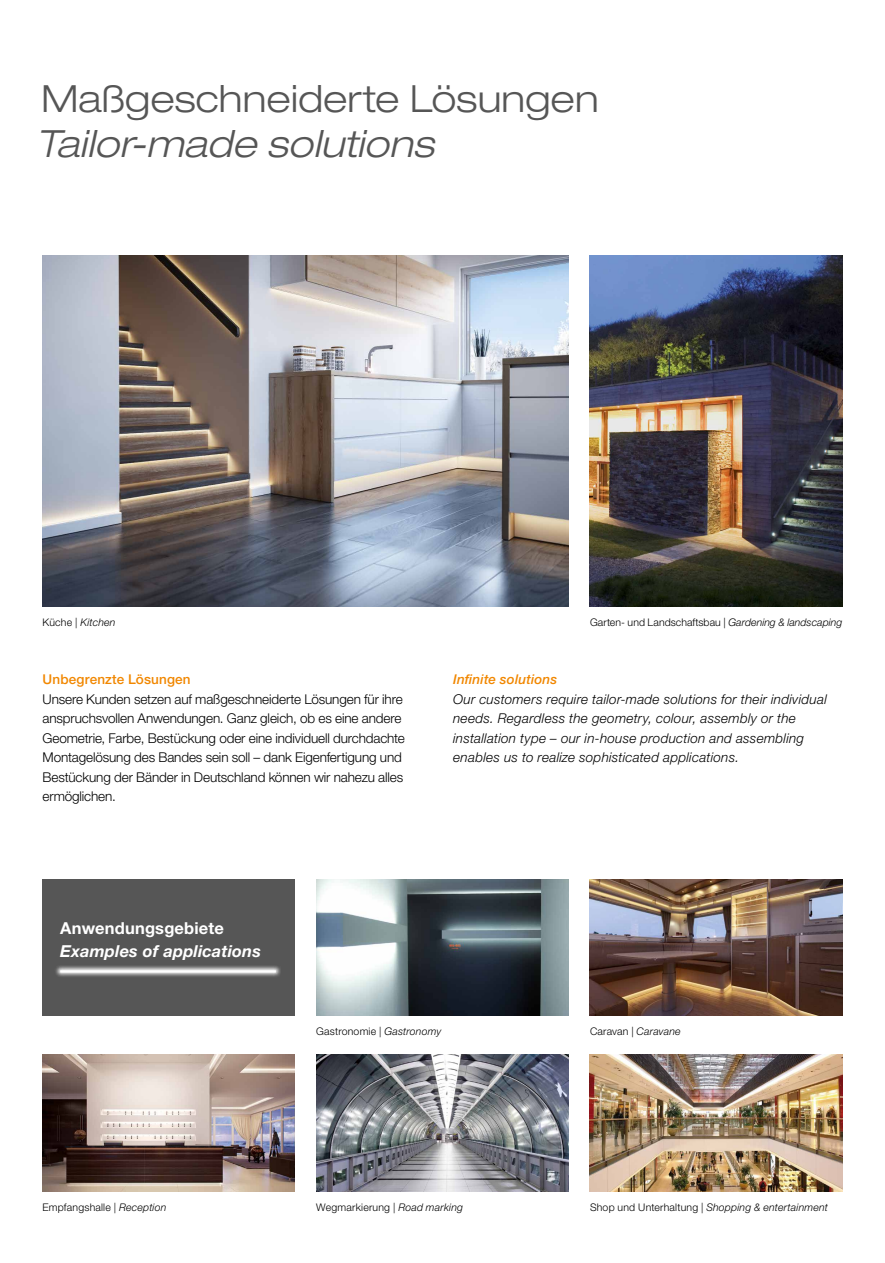
<style>
.page{position:relative;width:885px;height:1263px;background:#fff}
.page>*{position:absolute;margin:0;border:0;box-sizing:border-box;transform-origin:0 0}
.t1{font:300 expanded 37.5px "Helvetica Neue LT Std";letter-spacing:.005em;color:#565656}
.t2{font:italic 300 expanded 37.5px "Helvetica Neue LT Std";letter-spacing:.01em;color:#565656}
.t3{font:italic 700 16.5px "Helvetica Neue LT Std";letter-spacing:.01em;color:#fff}
.t4{font:700 16.5px "Helvetica Neue LT Std";letter-spacing:.01em;color:#fff}
.t5{font:300 13.5px/19.5px "Helvetica Neue LT Std";letter-spacing:-.01em;color:#000}
.t6{font:italic 300 13.5px/19.5px "Helvetica Neue LT Std";letter-spacing:.02em;color:#000}
.t7{font:500 13.5px "Helvetica Neue LT Std";letter-spacing:.01em;color:#f18700}
.t8{font:italic 500 13.5px "Helvetica Neue LT Std";letter-spacing:.015em;color:#f18700}
.t9{font:300 10.5px "Helvetica Neue LT Std";letter-spacing:.015em;color:#000}
.t10{font:italic 300 10.5px "Helvetica Neue LT Std";letter-spacing:.02em;color:#000}
.s1{font-style:normal}
.s2{font-style:italic}
</style>
<div class="page">
<img style="left:316px;top:1055px;width:252px;height:136px">
<img style="left:316px;top:879px;width:252px;height:137px">
<img style="left:590px;top:1055px;width:252px;height:136px">
<div style="left:43px;top:879px;width:252px;height:137px;background:#565656"></div>
<img style="left:590px;top:879px;width:252px;height:137px">
<img style="left:590px;top:255px;width:252px;height:351px">
<img style="left:43px;top:255px;width:525px;height:351px">
<img style="left:43px;top:1055px;width:252px;height:136px">
<svg style="left:55px;top:966px;width:226px;height:11px"></svg>
<hr style="left:60px;top:970px;width:216px;height:2px;background:#fff">
<h1 class="t1" style="left:41px;top:76px;width:558px">Maßgeschneiderte Lösungen</h1>
<h1 class="t2" style="left:36px;top:121px;width:399px">Tailor-made solutions</h1>
<p class="t10" style="left:43px;top:616px;width:75px"><span class="s1">Küche |</span> Kitchen</p>
<p class="t7" style="left:43px;top:671px;width:150px">Unbegrenzte Lösungen</p>
<p class="t5" style="left:43px;top:689px;width:364px">Unsere Kunden setzen auf maßgeschneiderte Lösungen für ihre anspruchsvollen Anwendungen. Ganz gleich, ob es eine andere Geometrie, Farbe, Bestückung oder eine individuell durchdachte Montagelösung des Bandes sein soll – dank Eigenfertigung und Bestückung der Bänder in Deutschland können wir nahezu alles ermöglichen.</p>
<p class="t4" style="left:60px;top:918px;width:165px">Anwendungsgebiete</p>
<p class="t3" style="left:60px;top:941px;width:202px">Examples of applications</p>
<p class="t9" style="left:590px;top:615px;width:254px">Garten- und Landschaftsbau | <span class="s2">Gardening &amp; landscaping</span></p>
<p class="t8" style="left:453px;top:671px;width:106px">Infinite solutions</p>
<p class="t6" style="left:453px;top:689px;width:375px">Our customers require tailor-made solutions for their individual needs. Regardless the geometry, colour, assembly or the installation type – our in-house production and assembling enables us to realize sophisticated applications.</p>
<p class="t9" style="left:43px;top:1200px;width:125px">Empfangshalle | <span class="s2">Reception</span></p>
<p class="t9" style="left:316px;top:1025px;width:126px">Gastronomie | <span class="s2">Gastronomy</span></p>
<p class="t9" style="left:590px;top:1025px;width:92px">Caravan | <span class="s2">Caravane</span></p>
<p class="t9" style="left:316px;top:1200px;width:148px">Wegmarkierung | <span class="s2">Road marking</span></p>
<p class="t10" style="left:590px;top:1201px;width:239px"><span class="s1">Shop und Unterhaltung |</span> Shopping &amp; entertainment</p>
</div>
